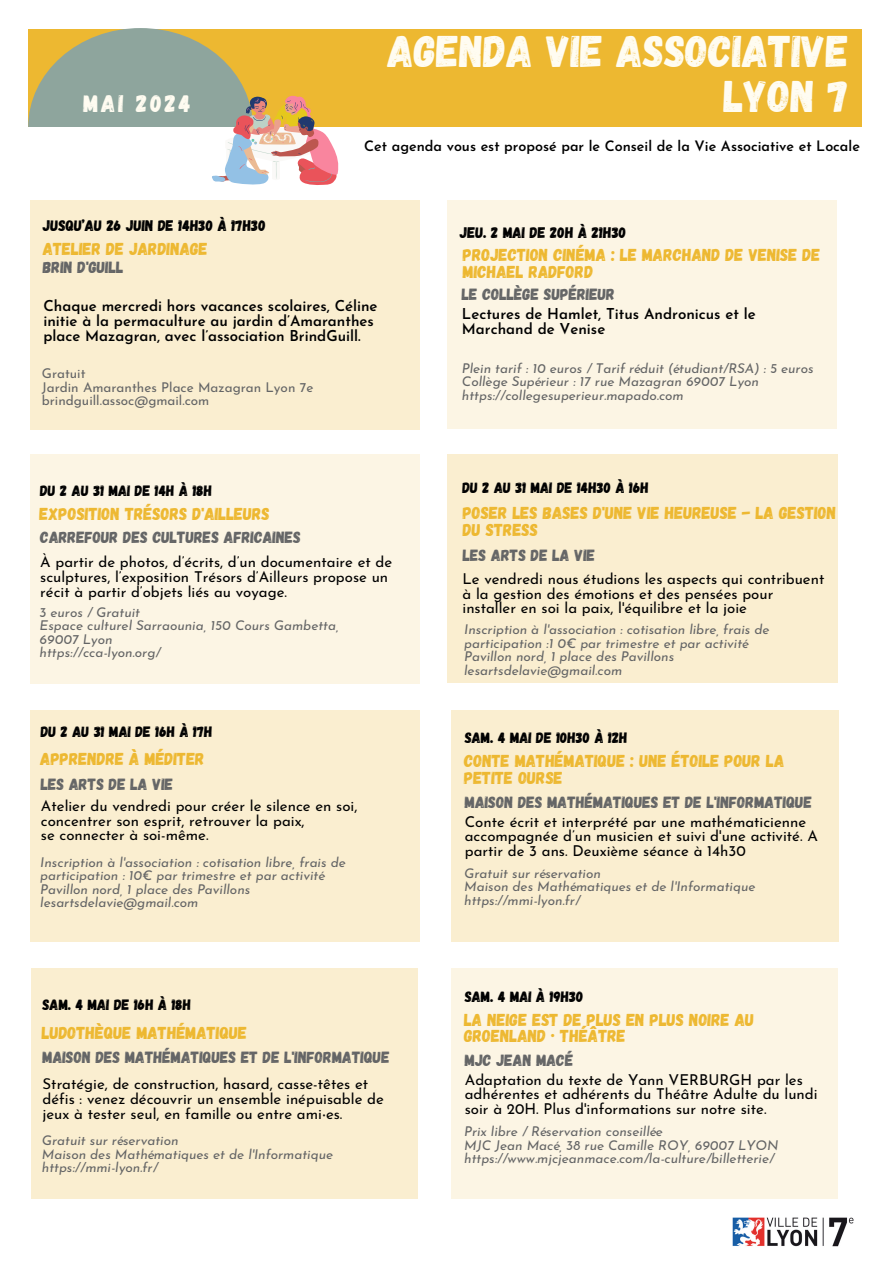
<style>
.page{position:relative;width:894px;height:1264px;background:#fff}
.page>*{position:absolute;margin:0;border:0;box-sizing:border-box;transform-origin:0 0}
.t1{font:44.25px/45px "Gagalin";color:#fffcf1;text-align:right}
.t2{font:24px "Gagalin";letter-spacing:.11em;color:#fffcf1}
.t3{font:17.25px/16.8px "Gagalin";color:#edb831}
.t4{font:16.2px "Gagalin";color:#646566}
.t5{font:15.3px "Gagalin";color:#000}
.t6{font:15px/14.7px "Josefin Sans";color:#000}
.t7{font:600 15px/14.7px "Josefin Sans";color:#000}
.t8{font:15px "Gagalin";color:#000}
.t9{font:600 14.25px "Josefin Sans";color:#000}
.t10{font:italic 13.5px/13.5px "Josefin Sans";color:#646566}
.t11{font:13.5px "Josefin Sans";color:#646566}
.s1{font-family:"Noto Sans"}
</style>
<div class="page">
<div style="left:28px;top:29px;width:833px;height:111px;background:#edb831"></div>
<div style="left:28px;top:28px;width:224px;height:199px;background:#8ea59d;border-radius:50%"></div>
<div style="left:8px;top:140px;width:885px;height:1080px;background:#fff"></div>
<svg style="left:211px;top:95px;width:128px;height:90px"></svg>
<img style="left:732px;top:1217px;width:122px;height:30px">
<div style="left:30px;top:709px;width:389px;height:232px;background:#faeed0"></div>
<div style="left:446px;top:201px;width:390px;height:228px;background:#fcf5e4"></div>
<div style="left:451px;top:709px;width:387px;height:232px;background:#faeed0"></div>
<div style="left:30px;top:454px;width:389px;height:229px;background:#fcf5e4"></div>
<div style="left:451px;top:968px;width:386px;height:230px;background:#fcf5e4"></div>
<div style="left:30px;top:200px;width:389px;height:229px;background:#faeed0"></div>
<div style="left:31px;top:968px;width:386px;height:230px;background:#faeed0"></div>
<div style="left:446px;top:454px;width:391px;height:228px;background:#faeed0"></div>
<h4 class="t2" style="left:83px;top:88px;width:109px">MAI 2024</h4>
<h3 class="t5" style="left:43px;top:216px;width:224px">JUSQU’AU 26 JUIN DE 14H30 À 17H30</h3>
<h1 class="t1" style="left:387px;top:27px;width:462px">AGENDA VIE ASSOCIATIVE<br>LYON 7</h1>
<p class="t9" style="left:364px;top:141px;width:497px">Cet agenda vous est proposé par le Conseil de la Vie Associative et Locale</p>
<h5 class="t5" style="left:460px;top:222px;width:168px">JEU. 2 MAI DE 20H À 21H30</h5>
<h5 class="t3" style="left:43px;top:239px;width:166px">ATELIER DE JARDINAGE</h5>
<h3 class="t4" style="left:43px;top:256px;width:82px">BRIN D'GUILL</h3>
<h5 class="t7" style="left:43px;top:300px;width:335px">Chaque mercredi hors vacances scolaires, Céline initie à la permaculture au jardin d’Amaranthes place Mazagran, avec l’association BrindGuill.</h5>
<p class="t11" style="left:42px;top:368px;width:45px">Gratuit</p>
<p class="t11" style="left:42px;top:381px;width:273px">Jardin Amaranthes Place Mazagran Lyon 7e</p>
<p class="t11" style="left:42px;top:395px;width:169px">brindguill.assoc@gmail.com</p>
<h5 class="t8" style="left:40px;top:481px;width:173px">DU 2 AU 31 MAI DE 14H À 18H</h5>
<h5 class="t3" style="left:40px;top:505px;width:231px">EXPOSITION TRÉSORS D'AILLEURS</h5>
<h3 class="t6" style="left:40px;top:556px;width:353px">À partir de photos, d’écrits, d’un documentaire et de sculptures, l’exposition Trésors d’Ailleurs propose un récit à partir d’objets liés au voyage.</h3>
<h4 class="t10" style="left:40px;top:606px;width:102px">3 euros / Gratuit</h4>
<p class="t10" style="left:40px;top:620px;width:300px">Espace culturel Sarraounia, 150 Cours Gambetta,</p>
<p class="t10" style="left:40px;top:633px;width:74px">69007 Lyon</p>
<p class="t10" style="left:40px;top:647px;width:122px">https://cca-lyon.org/</p>
<h3 class="t4" style="left:40px;top:526px;width:262px">CARREFOUR DES CULTURES AFRICAINES</h3>
<h3 class="t8" style="left:41px;top:722px;width:173px">DU 2 AU 31 MAI DE 16H À 17H</h3>
<h5 class="t3" style="left:40px;top:749px;width:166px">APPRENDRE À MÉDITER</h5>
<h3 class="t6" style="left:41px;top:799px;width:318px">Atelier du vendredi pour créer le silence en soi, concentrer son esprit, retrouver la paix,<br>se connecter à soi-même.</h3>
<h5 class="t10" style="left:40px;top:856px;width:307px">Inscription à l'association : cotisation libre, frais de participation : 10€ par trimestre et par activité</h5>
<p class="t10" style="left:40px;top:883px;width:211px">Pavillon nord, 1 place des Pavillons</p>
<p class="t10" style="left:40px;top:897px;width:160px">lesartsdelavie@gmail.com</p>
<p class="t4" style="left:41px;top:773px;width:134px">LES ARTS DE LA VIE</p>
<h3 class="t8" style="left:42px;top:995px;width:150px">SAM. 4 MAI DE 16H À 18H</h3>
<h5 class="t3" style="left:42px;top:1023px;width:207px">LUDOTHÈQUE MATHÉMATIQUE</h5>
<h3 class="t6" style="left:43px;top:1078px;width:343px">Stratégie, de construction, hasard, casse-têtes et défis : venez découvrir un ensemble inépuisable de jeux à tester seul, en famille ou entre ami<span class="s1">‧</span>es.</h3>
<h5 class="t10" style="left:42px;top:1135px;width:138px">Gratuit sur réservation</h5>
<p class="t10" style="left:42px;top:1148px;width:293px">Maison des Mathématiques et de l'Informatique</p>
<p class="t10" style="left:42px;top:1162px;width:117px">https://mmi-lyon.fr/</p>
<p class="t4" style="left:43px;top:1046px;width:348px">MAISON DES MATHÉMATIQUES ET DE L'INFORMATIQUE</p>
<h3 class="t3" style="left:463px;top:246px;width:359px">PROJECTION CINÉMA : LE MARCHAND DE VENISE DE<br>MICHAEL RADFORD</h3>
<h4 class="t7" style="left:462px;top:308px;width:295px">Lectures de Hamlet, Titus Andronicus et le<br>Marchand de Venise</h4>
<p class="t10" style="left:462px;top:362px;width:353px">Plein tarif : 10 euros / Tarif réduit (étudiant/RSA) : 5 euros</p>
<p class="t10" style="left:462px;top:376px;width:298px">Collège Supérieur : 17 rue Mazagran 69007 Lyon</p>
<p class="t10" style="left:462px;top:389px;width:223px">https://collegesuperieur.mapado.com</p>
<h3 class="t4" style="left:462px;top:284px;width:155px">LE COLLÈGE SUPÉRIEUR</h3>
<p class="t8" style="left:462px;top:478px;width:188px">DU 2 AU 31 MAI DE 14H30 À 16H</p>
<h3 class="t3" style="left:462px;top:503px;width:375px">POSER LES BASES D'UNE VIE HEUREUSE - LA GESTION<br>DU STRESS</h3>
<h3 class="t6" style="left:462px;top:573px;width:363px">Le vendredi nous étudions les aspects qui contribuent à la gestion des émotions et des pensées pour installer en soi la paix, l'équilibre et la joie</h3>
<h5 class="t10" style="left:464px;top:624px;width:307px">Inscription à l'association : cotisation libre, frais de participation :1 0€ par trimestre et par activité</h5>
<p class="t10" style="left:464px;top:651px;width:211px">Pavillon nord, 1 place des Pavillons</p>
<p class="t10" style="left:464px;top:664px;width:160px">lesartsdelavie@gmail.com</p>
<p class="t4" style="left:463px;top:545px;width:134px">LES ARTS DE LA VIE</p>
<p class="t8" style="left:464px;top:728px;width:164px">SAM. 4 MAI DE 10H30 À 12H</p>
<h5 class="t3" style="left:464px;top:752px;width:321px">CONTE MATHÉMATIQUE : UNE ÉTOILE POUR LA<br>PETITE OURSE</h5>
<h3 class="t6" style="left:464px;top:815px;width:354px">Conte écrit et interprété par une mathématicienne accompagnée d’un musicien et suivi d'une activité. A partir de 3 ans. Deuxième séance à 14h30</h3>
<h3 class="t10" style="left:464px;top:867px;width:138px">Gratuit sur réservation</h3>
<h5 class="t10" style="left:464px;top:881px;width:293px">Maison des Mathématiques et de l'Informatique</h5>
<p class="t10" style="left:464px;top:894px;width:117px">https://mmi-lyon.fr/</p>
<p class="t4" style="left:464px;top:791px;width:348px">MAISON DES MATHÉMATIQUES ET DE L'INFORMATIQUE</p>
<h3 class="t8" style="left:464px;top:986px;width:120px">SAM. 4 MAI À 19H30</h3>
<h5 class="t3" style="left:464px;top:1010px;width:291px">LA NEIGE EST DE PLUS EN PLUS NOIRE AU<br>GROENLAND · THÉÂTRE</h5>
<h3 class="t6" style="left:464px;top:1073px;width:354px">Adaptation du texte de Yann VERBURGH par les adhérentes et adhérents du Théâtre Adulte du lundi soir à 20H. Plus d'informations sur notre site.</h3>
<h5 class="t10" style="left:464px;top:1125px;width:200px">Prix libre / Réservation conseillée</h5>
<p class="t10" style="left:464px;top:1139px;width:316px">MJC Jean Macé, 38 rue Camille ROY, 69007 LYON</p>
<p class="t10" style="left:464px;top:1152px;width:311px">https://www.mjcjeanmace.com/la-culture/billetterie/</p>
<p class="t4" style="left:464px;top:1049px;width:110px">MJC JEAN MACÉ</p>
</div>
